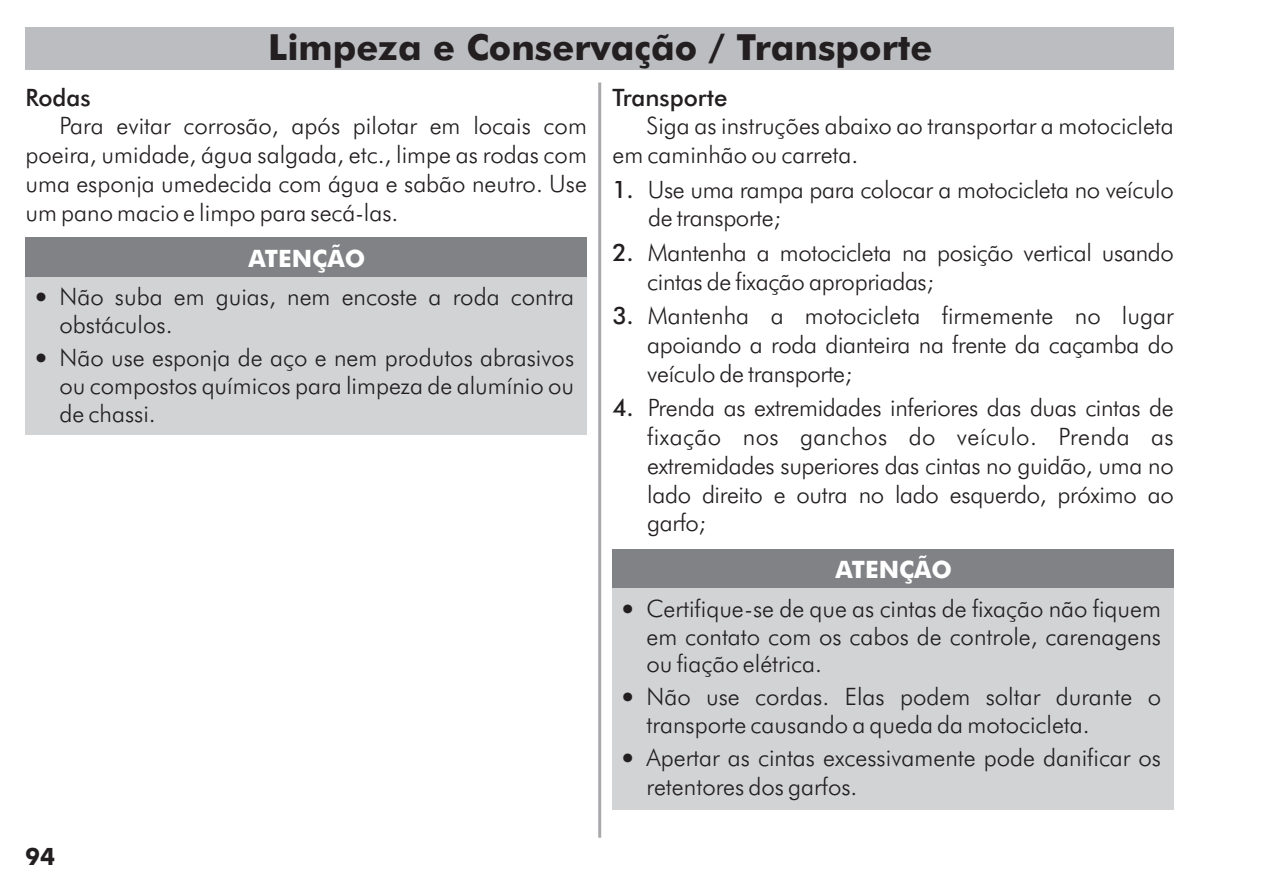
<style>
.page{position:relative;width:1276px;height:893px;background:#fff}
.page>*{position:absolute;margin:0;border:0;box-sizing:border-box;transform-origin:0 0}
.t1{font:700 36px "Futura BT";color:#231f20}
.t2{font:300 24px/28.8px "Futura BT";color:#231f20}
.t3{font:500 24px "Futura BT";color:#231f20}
.t4{font:700 24px "Futura BT";color:#fff}
.t5{font:700 24px "Futura BT";color:#231f20}
.s1{font-weight:500}
</style>
<div class="page">
<hr style="left:598px;top:82px;width:3px;height:756px;background:#a7a9ac">
<div style="left:25px;top:27px;width:1148px;height:43px;background:#bbbdc0"></div>
<div style="left:26px;top:238px;width:561px;height:39px;background:#808285"></div>
<div style="left:26px;top:277px;width:561px;height:157px;background:#d1d3d4"></div>
<div style="left:612px;top:549px;width:562px;height:40px;background:#808285"></div>
<div style="left:612px;top:589px;width:562px;height:221px;background:#d1d3d4"></div>
<h1 class="t1" style="left:268px;top:33px;width:666px">Limpeza e Conservação / Transporte</h1>
<p class="t3" style="left:26px;top:87px;width:67px">Rodas</p>
<p class="t2" style="left:26px;top:114px;width:563px;text-align:justify;text-indent:34px">Para evitar corrosão, após pilotar em locais com poeira, umidade, água salgada, etc., limpe as rodas com uma esponja umedecida com água e sabão neutro. Use um pano macio e limpo para secá-las.</p>
<p class="t4" style="left:248px;top:248px;width:118px">ATENÇÃO</p>
<p class="t2" style="left:60px;top:284px;width:516px;text-indent:-26px">• Não suba em guias, nem encoste a roda contra obstáculos.</p>
<p class="t2" style="left:60px;top:346px;width:516px;line-height:27.6px;text-align:justify;text-indent:-26px">• Não use esponja de aço e nem produtos abrasivos ou compostos químicos para limpeza de alumínio ou de chassi.</p>
<p class="t5" style="left:25px;top:847px;width:31px">94</p>
<p class="t3" style="left:612px;top:87px;width:116px">Transporte</p>
<p class="t2" style="left:612px;top:114px;width:563px;text-indent:34px">Siga as instruções abaixo ao transportar a motocicleta em caminhão ou carreta.</p>
<p class="t2" style="left:648px;top:177px;width:527px;text-indent:-36px"><span class="s1">1.</span> Use uma rampa para colocar a motocicleta no veículo de transporte;</p>
<p class="t2" style="left:647px;top:240px;width:528px;text-indent:-35px"><span class="s1">2.</span> Mantenha a motocicleta na posição vertical usando cintas de fixação apropriadas;</p>
<p class="t2" style="left:647px;top:304px;width:528px;text-align:justify;text-indent:-35px"><span class="s1">3.</span> Mantenha a motocicleta firmemente no lugar apoiando a roda dianteira na frente da caçamba do veículo de transporte;</p>
<p class="t2" style="left:647px;top:396px;width:528px;text-align:justify;text-indent:-35px"><span class="s1">4.</span> Prenda as extremidades inferiores das duas cintas de fixação nos ganchos do veículo. Prenda as extremidades superiores das cintas no guidão, uma no lado direito e outra no lado esquerdo, próximo ao garfo;</p>
<p class="t4" style="left:835px;top:560px;width:118px">ATENÇÃO</p>
<p class="t2" style="left:646px;top:596px;width:516px;line-height:27.6px;text-align:justify;text-indent:-26px">• Certifique-se de que as cintas de fixação não fiquem em contato com os cabos de controle, carenagens ou fiação elétrica.</p>
<p class="t2" style="left:646px;top:685px;width:516px;text-indent:-26px">• Não use cordas. Elas podem soltar durante o transporte causando a queda da motocicleta.</p>
<p class="t2" style="left:646px;top:746px;width:516px;text-indent:-26px">• Apertar as cintas excessivamente pode danificar os retentores dos garfos.</p>
</div>
